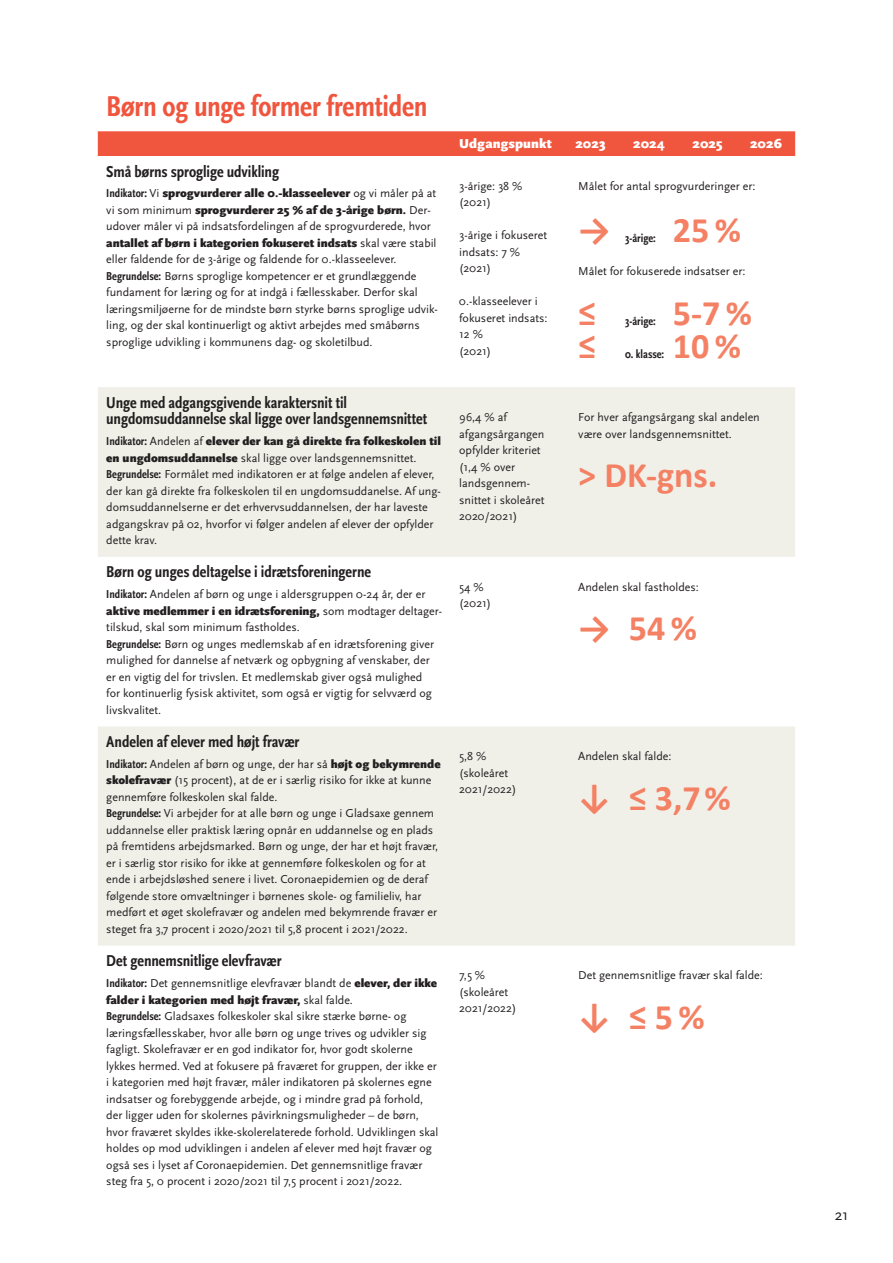
<style>
.page{position:relative;width:893px;height:1263px;background:#fff}
.page>*{position:absolute;margin:0;border:0;box-sizing:border-box;transform-origin:0 0}
.t1{font:700 36px "Calibri";color:#f48164}
.t2{font:700 condensed 30px "Scala Sans Pro";letter-spacing:-.005em;color:#f0553e}
.t3{font:700 condensed 16.5px/16.5px "Scala Sans Pro";letter-spacing:-.005em;color:#231f20}
.t4{font:15.75px "Scala Sans Pro";color:#231f20}
.t5{font:900 13.5px "Scala Sans Pro";letter-spacing:.005em;color:#fff}
.t6{font:12px/16.5px "Scala Sans Pro";color:#231f20}
.t7{font:900 12px/16.5px "Scala Sans Pro";color:#231f20}
.t8{font:700 condensed 12px "Scala Sans Pro";color:#231f20}
.s1{font-weight:700;font-stretch:condensed}
.s2{font-weight:900}
.s3{font-weight:400}
.s4{font-family:"Calibri";font-stretch:normal;font-size:36px;color:#f48164}
</style>
<div class="page">
<div style="left:98px;top:131px;width:697px;height:25px;background:#f0553e"></div>
<svg style="left:98px;top:387px;width:697px;height:559px;fill:#f0f0e9"></svg>
<h2 class="t2" style="left:106px;top:89px;width:323px">Børn og unge former fremtiden</h2>
<p class="t3" style="left:106px;top:163px;width:174px">Små børns sproglige udvikling</p>
<p class="t6" style="left:106px;top:185px;width:332px"><span class="s1">Indikator:</span> Vi <span class="s2">sprogvurderer alle 0.-klasseelever</span> og vi måler på at vi som minimum <span class="s2">sprogvurderer 25 % af de 3-årige børn.</span> Der&shy;udover måler vi på indsatsfordelingen af de sprogvurderede, hvor <span class="s2">antallet af børn i kategorien fokuseret indsats</span> skal være stabil eller faldende for de 3-årige og faldende for 0.-klasseelever.</p>
<p class="t6" style="left:106px;top:268px;width:333px"><span class="s1">Begrundelse:</span> Børns sproglige kompetencer er et grundlæggende fundament for læring og for at indgå i fællesskaber. Derfor skal læringsmiljøerne for de mindste børn styrke børns sproglige udvik&shy;ling, og der skal kontinuerligt og aktivt arbejdes med småbørns sproglige udvikling i kommunens dag- og skoletilbud.</p>
<p class="t3" style="left:106px;top:394px;width:323px">Unge med adgangsgivende karaktersnit til ungdomsuddannelse skal ligge over landsgennemsnittet</p>
<p class="t7" style="left:106px;top:433px;width:336px"><span class="s1">Indikator:</span> <span class="s3">Andelen af</span> elever der kan gå direkte fra folkeskolen til en ungdomsuddannelse <span class="s3">skal ligge over landsgennemsnittet.</span></p>
<p class="t6" style="left:106px;top:466px;width:336px"><span class="s1">Begrundelse:</span> Formålet med indikatoren er at følge andelen af elever, der kan gå direkte fra folkeskolen til en ungdomsuddanelse. Af ung&shy;domsuddannelserne er det erhvervsuddannelsen, der har laveste adgangskrav på 02, hvorfor vi følger andelen af elever der opfylder dette krav.</p>
<p class="t3" style="left:106px;top:564px;width:266px">Børn og unges deltagelse i idrætsforeningerne</p>
<p class="t6" style="left:106px;top:586px;width:337px"><span class="s1">Indikator:</span> Andelen af børn og unge i aldersgruppen 0-24 år, der er <span class="s2">aktive medlemmer i en idrætsforening,</span> som modtager deltager&shy;tilskud, skal som minimum fastholdes.</p>
<p class="t6" style="left:106px;top:636px;width:329px"><span class="s1">Begrundelse:</span> Børn og unges medlemskab af en idrætsforening giver mulighed for dannelse af netværk og opbygning af venskaber, der er en vigtig del for trivslen. Et medlemskab giver også mulighed for kontinuerlig fysisk aktivitet, som også er vigtig for selvværd og livskvalitet.</p>
<p class="t3" style="left:106px;top:734px;width:195px">Andelen af elever med højt fravær</p>
<p class="t6" style="left:106px;top:756px;width:336px"><span class="s1">Indikator:</span> Andelen af børn og unge, der har så <span class="s2">højt og bekymrende skolefravær</span> (15 procent), at de er i særlig risiko for ikke at kunne gennemføre folkeskolen skal falde.</p>
<p class="t6" style="left:106px;top:805px;width:333px"><span class="s1">Begrundelse:</span> Vi arbejder for at alle børn og unge i Gladsaxe gennem uddannelse eller praktisk læring opnår en uddannelse og en plads på fremtidens arbejdsmarked. Børn og unge, der har et højt fravær, er i særlig stor risiko for ikke at gennemføre folkeskolen og for at ende i arbejdsløshed senere i livet. Coronaepidemien og de deraf følgende store omvæltninger i børnenes skole- og familieliv, har medført et øget skolefravær og andelen med bekymrende fravær er steget fra 3,7 procent i 2020/2021 til 5,8 procent i 2021/2022.</p>
<p class="t3" style="left:106px;top:953px;width:177px">Det gennemsnitlige elevfravær</p>
<p class="t6" style="left:106px;top:975px;width:332px"><span class="s1">Indikator:</span> Det gennemsnitlige elevfravær blandt de <span class="s2">elever, der ikke falder i kategorien med højt fravær,</span> skal falde.</p>
<p class="t6" style="left:106px;top:1008px;width:334px"><span class="s1">Begrundelse:</span> Gladsaxes folkeskoler skal sikre stærke børne- og læringsfællesskaber, hvor alle børn og unge trives og udvikler sig fagligt. Skolefravær er en god indikator for, hvor godt skolerne lykkes hermed. Ved at fokusere på fraværet for gruppen, der ikke er i kategorien med højt fravær, måler indikatoren på skolernes egne indsatser og forebyggende arbejde, og i mindre grad på forhold, der ligger uden for skolernes påvirkningsmuligheder – de børn, hvor fraværet skyldes ikke-skolerelaterede forhold. Udviklingen skal holdes op mod udviklingen i andelen af elever med højt fravær og også ses i lyset af Coronaepidemien. Det gennemsnitlige fravær steg fra 5, 0 procent i 2020/2021 til 7,5 procent i 2021/2022.</p>
<p class="t5" style="left:459px;top:135px;width:94px">Udgangspunkt</p>
<p class="t5" style="left:575px;top:135px;width:32px">2023</p>
<p class="t5" style="left:633px;top:135px;width:33px">2024</p>
<p class="t5" style="left:692px;top:135px;width:32px">2025</p>
<p class="t5" style="left:750px;top:135px;width:33px">2026</p>
<p class="t6" style="left:459px;top:178px;width:65px">3-årige: 38 % (2021)</p>
<p class="t6" style="left:459px;top:227px;width:89px">3-årige i fokuseret indsats: 7 % (2021)</p>
<p class="t6" style="left:459px;top:293px;width:90px">0.-klasseelever i fokuseret indsats:<br>12 %<br>(2021)</p>
<p class="t6" style="left:578px;top:178px;width:179px">Målet for antal sprogvurderinger er:</p>
<p class="t8" style="left:578px;top:232px;width:79px"><span class="s4">→</span> 3-årige:</p>
<p class="t1" style="left:673px;top:205px;width:70px">25 %</p>
<p class="t6" style="left:578px;top:263px;width:169px">Målet for fokuserede indsatser er:</p>
<p class="t1" style="left:578px;top:287px;width:19px">≤</p>
<p class="t1" style="left:673px;top:287px;width:81px">5-7 %</p>
<p class="t8" style="left:625px;top:314px;width:32px">3-årige:</p>
<p class="t1" style="left:578px;top:320px;width:19px">≤</p>
<p class="t8" style="left:625px;top:347px;width:41px">0. klasse:</p>
<p class="t1" style="left:673px;top:320px;width:70px">10 %</p>
<p class="t6" style="left:459px;top:409px;width:87px">96,4 % af afgangsårgangen opfylder kriteriet (1,4 % over landsgennem&shy;snittet i skoleåret<br>2020/2021)</p>
<p class="t6" style="left:578px;top:409px;width:183px">For hver afgangsårgang skal andelen være over landsgennemsnittet.</p>
<p class="t1" style="left:578px;top:450px;width:141px">&gt; DK-gns.</p>
<p class="t6" style="left:459px;top:578px;width:34px">54 % (2021)</p>
<p class="t6" style="left:578px;top:578px;width:122px">Andelen skal fastholdes:</p>
<p class="t1" style="left:578px;top:603px;width:120px">→ 54 %</p>
<p class="t6" style="left:459px;top:748px;width:59px">5,8 % (skoleåret<br>2021/2022)</p>
<p class="t6" style="left:578px;top:748px;width:95px">Andelen skal falde:</p>
<p class="t1" style="left:578px;top:772px;width:154px">↓ ≤ 3,7 %</p>
<p class="t6" style="left:459px;top:967px;width:59px">7,5 % (skoleåret<br>2021/2022)</p>
<p class="t6" style="left:578px;top:967px;width:186px">Det gennemsnitlige fravær skal falde:</p>
<p class="t1" style="left:578px;top:991px;width:128px">↓ ≤ 5 %</p>
<h3 class="t4" style="left:835px;top:1206px;width:15px">21</h3>
</div>
